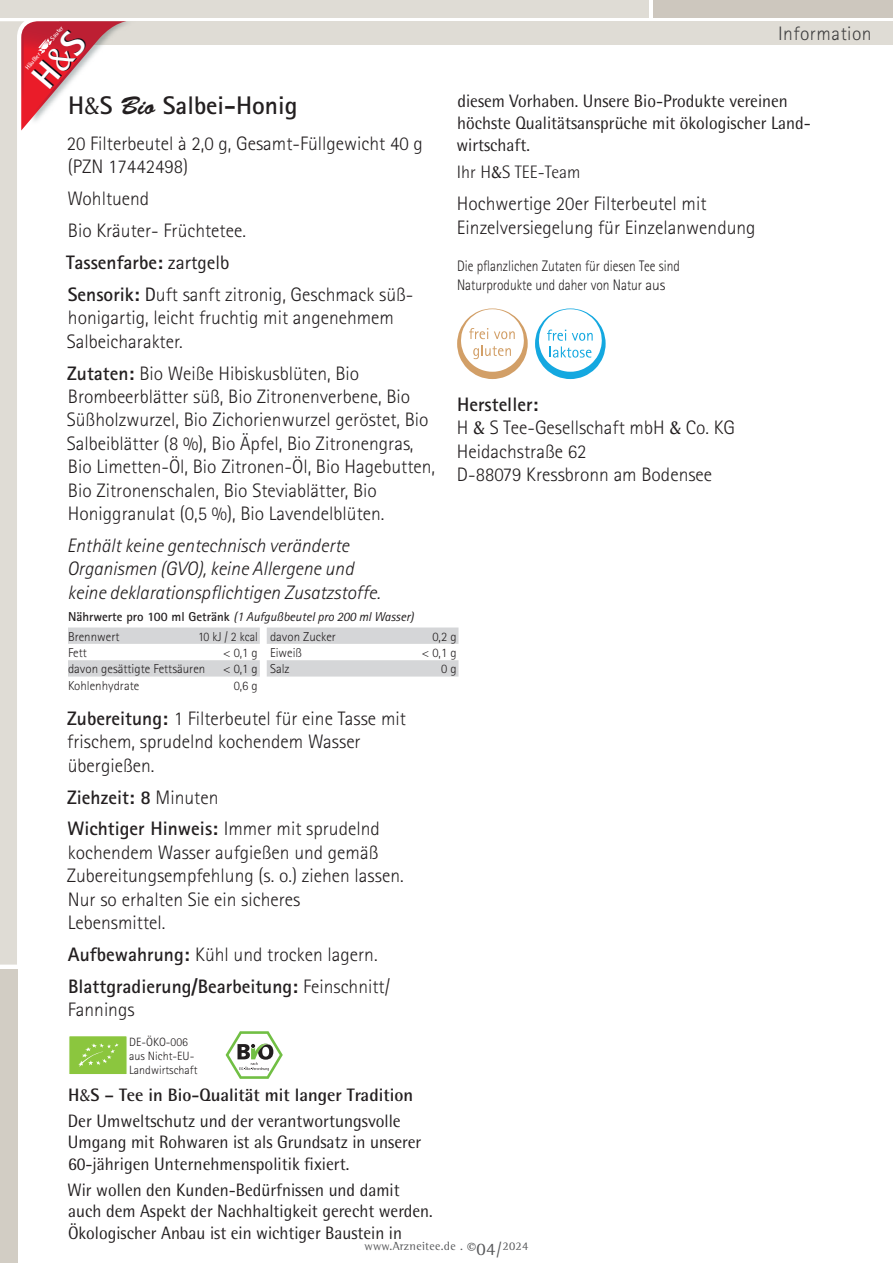
<style>
.page{position:relative;width:893px;height:1263px;background:#fff}
.page>*{position:absolute;margin:0;border:0;box-sizing:border-box;transform-origin:0 0}
.t1{font:700 25.5px "Rotis Sans Serif";color:#231f20}
.t2{font:300 19.5px/23.4px "Rotis Sans Serif";color:#231f20}
.t3{font:700 19.5px/32px "Rotis Sans Serif";color:#231f20}
.t4{font:italic 300 19.5px/23.4px "Rotis Sans Serif";color:#231f20}
.t5{font:300 19.5px "Rotis Sans Serif";letter-spacing:.025em;color:#3e3e3f}
.t6{font:18px/21.6px "Rotis Semi Sans";color:#231f20;scale:.96 1}
.t7{font:18px/25.8px "Rotis Semi Sans";color:#231f20}
.t8{font:300 18px "Rotis Semi Sans";color:#231f20}
.t9{font:300 15.3px/20px "Rotis Sans Serif";color:#231f20;scale:.88 1}
.t10{font:300 12.9px "Rotis Sans Serif";color:#231f20}
.t11{font:italic 12.9px/19.2px "Rotis Sans Serif";color:#231f20}
.t12{font:300 12.9px "Rotis Sans Serif";color:#231f20;scale:.95 1}
.t13{font:300 12px/14.4px "Rotis Sans Serif";color:#231f20}
.t14{font:12px "Rotis Semi Serif";letter-spacing:.025em;color:#57585a}
.t15{font:700 6.3px "Rotis Sans Serif";color:#fff}
.s1{font-family:"Baker Signet";font-weight:400}
.s2{font-family:"Brush Script Std";font-weight:400}
.s3{font-weight:700}
.s4{font-weight:400}
.s5{font-weight:700;font-style:normal}
.s6{font-weight:300;font-style:normal}
.s7{font-weight:300}
.s8{font-family:"Baker Signet"}
.s9{font-size:18px}
</style>
<div class="page">
<div style="left:60px;top:21px;width:833px;height:24px;background:#dfdcd5"></div>
<div style="left:653px;top:0;width:240px;height:17px;background:#cdc7be"></div>
<div style="left:0;top:0;width:649px;height:17px;background:#dfdcd5"></div>
<div style="left:0;top:969px;width:17px;height:294px;background:#d2cdc4"></div>
<div style="left:68px;top:1035px;width:60px;height:40px;background:#8bc63e;border:1px solid #fff"></div>
<svg style="left:78px;top:1043px;width:41px;height:24px"></svg>
<svg style="left:225px;top:1031px;width:58px;height:48px"></svg>
<svg style="left:535px;top:308px;width:71px;height:71px"></svg>
<svg style="left:0;top:17px;width:528px;height:947px"></svg>
<p class="t15" style="left:24px;top:66px;width:22px;rotate:-50deg">Häußler</p>
<p class="t15" style="left:49px;top:37px;width:18px;rotate:-50deg">Sauter</p>
<p class="t5" style="left:778px;top:22px;width:95px">Information</p>
<p class="t6" style="left:456px;top:90px;width:371px">diesem Vorhaben. Unsere Bio-Produkte vereinen höchste Qualitätsansprüche mit ökologischer Land&shy;wirtschaft.</p>
<p class="t8" style="left:457px;top:162px;width:125px">Ihr H<span class="s1">&amp;</span>S TEE-Team</p>
<p class="t2" style="left:457px;top:192px;width:300px">Hochwertige 20er Filterbeutel mit<br>Einzelversiegelung für Einzelanwendung</p>
<p class="t9" style="left:457px;top:255px;width:255px">Die pflanzlichen Zutaten für diesen Tee sind<br>Naturprodukte und daher von Natur aus</p>
<h1 class="t1" style="left:68px;top:89px;width:231px">H<span class="s1">&amp;</span>S <span class="s2">Bio</span> Salbei-Honig</h1>
<p class="t2" style="left:67px;top:132px;width:357px">20 Filterbeutel à 2,0 g, Gesamt-Füllgewicht 40 g (PZN 17442498)</p>
<p class="t2" style="left:66px;top:183px;width:349px;line-height:32px">Wohltuend<br>Bio Kräuter- Früchtetee.<br><span class="s3">Tassenfarbe:</span> <span class="s4">zartgelb<br></span><span class="s3">Sensorik:</span> <span class="s4">D</span>uft sanft zitronig, Geschmack süß-</p>
<p class="t2" style="left:67px;top:306px;width:329px">honigartig, leicht fruchtig mit angenehmem<br>Salbeicharakter.</p>
<p class="t2" style="left:67px;top:361px;width:370px"><span class="s3">Zutaten:</span> Bio Weiße Hibiskusblüten, Bio Brombeerblätter süß, Bio Zitronenverbene, Bio Süßholzwurzel, Bio Zichorienwurzel geröstet, Bio Salbeiblätter (8 %), Bio Äpfel, Bio Zitronengras, Bio Limetten-Öl, Bio Zitronen-Öl, Bio Hagebutten, Bio Zitronenschalen, Bio Steviablätter, Bio Honiggranulat (0,5 %), Bio Lavendelblüten.</p>
<p class="t4" style="left:67px;top:534px;width:315px">Enthält keine gentechnisch veränderte<br>Organismen (GVO), keine Allergene und keine deklarationspflichtigen Zusatzstoffe.</p>
<p class="t11" style="left:68px;top:607px;width:347px"><span class="s5">Nährwerte pro 100 ml Getränk</span> (1 Aufgußbeutel pro 200 ml Wasser)<br><span class="s6">Brennwert</span></p>
<p class="t2" style="left:457px;top:393px;width:280px"><span class="s3">Hersteller:<br></span>H <span class="s1">&amp;</span> S Tee-Gesellschaft mbH <span class="s1">&amp;</span> Co. KG<br>Heidachstraße 62<br>D-88079 Kressbronn am Bodensee</p>
<p class="t12" style="left:198px;top:629px;width:147px">10 kJ / 2 kcal davon Zucker</p>
<p class="t10" style="left:432px;top:629px;width:26px">0,2 g</p>
<p class="t10" style="left:68px;top:645px;width:20px">Fett</p>
<p class="t10" style="left:223px;top:645px;width:80px">&lt; 0,1 g Eiweiß</p>
<p class="t10" style="left:422px;top:645px;width:36px">&lt; 0,1 g</p>
<p class="t10" style="left:68px;top:661px;width:139px">davon gesättigte Fettsäuren</p>
<p class="t10" style="left:223px;top:661px;width:68px">&lt; 0,1 g Salz</p>
<p class="t10" style="left:441px;top:661px;width:17px">0 g</p>
<p class="t10" style="left:68px;top:678px;width:73px">Kohlenhydrate</p>
<p class="t10" style="left:234px;top:678px;width:26px">0,6 g</p>
<p class="t2" style="left:67px;top:706px;width:340px"><span class="s3">Zubereitung:</span> 1 Filterbeutel für eine Tasse mit frischem, sprudelnd kochendem Wasser übergießen.</p>
<p class="t3" style="left:67px;top:781px;width:314px">Ziehzeit: 8 <span class="s7">Minuten<br></span>Wichtiger Hinweis: <span class="s7">Immer mit sprudelnd</span></p>
<p class="t2" style="left:67px;top:840px;width:338px">kochendem Wasser aufgießen und gemäß Zubereitungsempfehlung (s. o.) ziehen lassen.<br>Nur so erhalten Sie ein sicheres<br>Lebensmittel.</p>
<p class="t3" style="left:68px;top:938px;width:324px">Aufbewahrung: <span class="s7">Kühl und trocken lagern.<br></span>Blattgradierung/Bearbeitung: <span class="s7">Feinschnitt/</span></p>
<p class="t2" style="left:68px;top:998px;width:68px">Fannings</p>
<p class="t13" style="left:129px;top:1034px;width:70px">DE-ÖKO-006 aus Nicht-EU-<br>Landwirtschaft</p>
<p class="t7" style="left:68px;top:1082px;width:347px"><span class="s3">H</span><span class="s8">&amp;</span><span class="s3">S – Tee in Bio-Qualität mit langer Tradition<br></span>Der Umweltschutz und der verantwortungsvolle</p>
<p class="t7" style="left:68px;top:1131px;width:355px;line-height:21.6px">Umgang mit Rohwaren ist als Grundsatz in unserer<br>60-jährigen Unternehmenspolitik fixiert.</p>
<p class="t6" style="left:67px;top:1179px;width:382px">Wir wollen den Kunden-Bedürfnissen und damit auch dem Aspekt der Nachhaltigkeit gerecht werden.<br>Ökologischer Anbau ist ein wichtiger Baustein in</p>
<p class="t14" style="left:365px;top:1239px;width:165px">www.Arzneitee.de . <span class="s9">©04/</span>2024</p>
</div>
